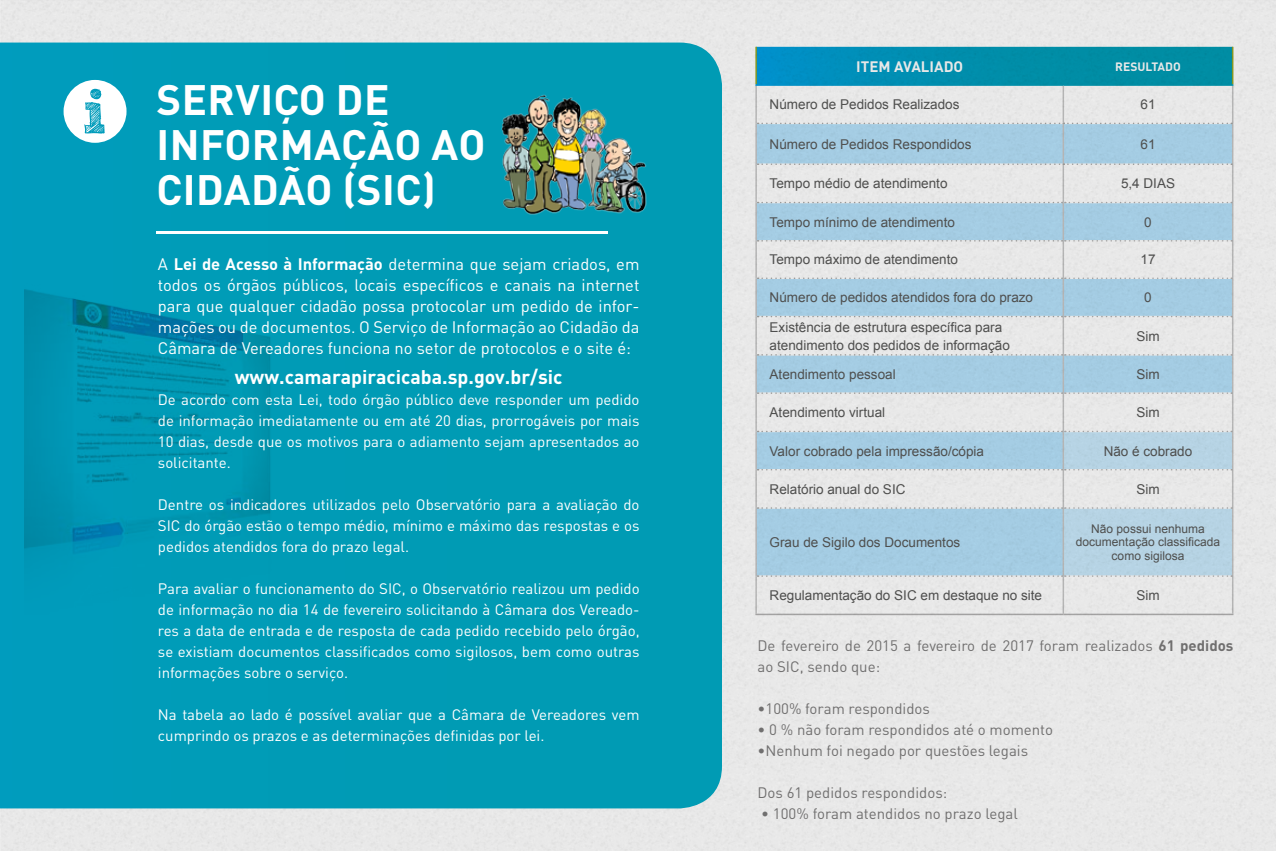
<style>
.page{position:relative;width:1276px;height:851px;background:#fff}
.page>*{position:absolute;margin:0;border:0;box-sizing:border-box;transform-origin:0 0}
.t1{font:700 42px/45px "DIN Pro";letter-spacing:.01em;color:#fff}
.t2{font:700 19.5px "DIN Pro";color:#fff}
.t3{font:16.5px/21px "DIN Pro";color:#fff;text-align:justify}
.t4{font:15px/21px "DIN Pro";color:#fff;text-align:justify}
.t5{font:15px/21px "DIN Pro";color:#706f6f}
.t6{font:700 15px "DIN Pro";color:#fff}
.t7{font:13.5px/18px "Arial";color:#575756}
.t8{font:12px/13.5px "Arial";color:#575756;text-align:center}
.t9{font:700 12px "DIN Pro";color:#fff}
.s1{font-weight:700}
</style>
<div class="page">
<div style="left:0;top:43px;width:722px;height:765px;background:#009bb5"></div>
<img style="left:25px;top:274px;width:269px;height:387px">
<svg style="left:64px;top:80px;width:62px;height:63px"></svg>
<hr style="left:156px;top:231px;width:452px;height:2px;background:#fff">
<img style="left:489px;top:82px;width:179px;height:139px">
<svg style="left:757px;top:47px;width:475px;height:37px;background:#008dae"></svg>
<div style="left:757px;top:86px;width:475px;height:37px;background:#e8e8e8"></div>
<div style="left:757px;top:124px;width:475px;height:39px;background:#a4cce3"></div>
<svg style="left:757px;top:165px;width:475px;height:265px;background:#cadbe5"></svg>
<hr style="left:755px;top:86px;width:2px;height:37px;background:#c6c6c6">
<hr style="left:1232px;top:86px;width:1px;height:37px;background:#c6c6c6">
<hr style="left:755px;top:123px;width:2px;height:41px;background:#c6c6c6">
<hr style="left:1232px;top:123px;width:1px;height:41px;background:#c6c6c6">
<hr style="left:755px;top:164px;width:2px;height:38px;background:#c6c6c6">
<hr style="left:1232px;top:164px;width:1px;height:38px;background:#c6c6c6">
<hr style="left:755px;top:202px;width:2px;height:39px;background:#c6c6c6">
<hr style="left:1232px;top:202px;width:1px;height:39px;background:#c6c6c6">
<hr style="left:755px;top:241px;width:2px;height:37px;background:#c6c6c6">
<hr style="left:1232px;top:241px;width:1px;height:37px;background:#c6c6c6">
<hr style="left:755px;top:278px;width:2px;height:38px;background:#c6c6c6">
<hr style="left:1232px;top:278px;width:1px;height:38px;background:#c6c6c6">
<hr style="left:755px;top:316px;width:2px;height:39px;background:#c6c6c6">
<hr style="left:1232px;top:316px;width:1px;height:39px;background:#c6c6c6">
<hr style="left:755px;top:355px;width:2px;height:38px;background:#c6c6c6">
<hr style="left:1232px;top:355px;width:1px;height:38px;background:#c6c6c6">
<hr style="left:755px;top:393px;width:2px;height:38px;background:#c6c6c6">
<hr style="left:1232px;top:393px;width:1px;height:38px;background:#c6c6c6">
<hr style="left:755px;top:431px;width:2px;height:38px;background:#c6c6c6">
<hr style="left:1232px;top:431px;width:1px;height:38px;background:#c6c6c6">
<hr style="left:755px;top:469px;width:2px;height:39px;background:#c6c6c6">
<hr style="left:1232px;top:469px;width:1px;height:39px;background:#c6c6c6">
<hr style="left:755px;top:508px;width:2px;height:68px;background:#c6c6c6">
<hr style="left:1232px;top:508px;width:1px;height:68px;background:#c6c6c6">
<hr style="left:755px;top:576px;width:2px;height:37px;background:#c6c6c6">
<hr style="left:1232px;top:576px;width:1px;height:37px;background:#c6c6c6">
<hr style="left:1062px;top:86px;width:2px;height:37px;background:#c6c6c6">
<hr style="left:1062px;top:124px;width:2px;height:39px;background:#c6c6c6">
<hr style="left:1062px;top:165px;width:2px;height:37px;background:#c6c6c6">
<hr style="left:1062px;top:202px;width:2px;height:39px;background:#c6c6c6">
<hr style="left:1062px;top:241px;width:2px;height:37px;background:#c6c6c6">
<hr style="left:1062px;top:278px;width:2px;height:38px;background:#c6c6c6">
<hr style="left:1062px;top:316px;width:2px;height:39px;background:#c6c6c6">
<hr style="left:1062px;top:355px;width:2px;height:38px;background:#c6c6c6">
<hr style="left:1062px;top:393px;width:2px;height:38px;background:#c6c6c6">
<svg style="left:757px;top:123px;width:475px;height:1px"></svg>
<svg style="left:757px;top:163px;width:475px;height:2px"></svg>
<svg style="left:757px;top:202px;width:475px;height:1px"></svg>
<svg style="left:757px;top:240px;width:475px;height:1px"></svg>
<svg style="left:757px;top:277px;width:475px;height:2px"></svg>
<svg style="left:757px;top:316px;width:475px;height:1px"></svg>
<svg style="left:757px;top:354px;width:475px;height:1px"></svg>
<svg style="left:757px;top:392px;width:475px;height:2px"></svg>
<svg style="left:756px;top:430px;width:476px;height:183px;background:#c4d8e3"></svg>
<hr style="left:755px;top:613px;width:308px;height:2px;background:#b3b2b2">
<hr style="left:1063px;top:613px;width:170px;height:2px;background:#b3b2b2">
<hr style="left:755px;top:47px;width:2px;height:37px;background:#94a726">
<hr style="left:1232px;top:47px;width:1px;height:37px;background:#94a726">
<h1 class="t1" style="left:156px;top:76px;width:330px">SERVIÇO DE<br>INFORMAÇÃO AO<br>CIDADÃO (SIC)</h1>
<p class="t3" style="left:158px;top:253px;width:483px">A <span class="s1">Lei de Acesso à Informação</span> determina que sejam criados, em todos os órgãos públicos, locais específicos e canais na internet para que qualquer cidadão possa protocolar um pedido de infor&shy;mações ou de documentos. O Serviço de Informação ao Cidadão da Câmara de Vereadores funciona no setor de protocolos e o site é:</p>
<h2 class="t2" style="left:235px;top:363px;width:329px">www.camarapiracicaba.sp.gov.br/sic</h2>
<p class="t4" style="left:158px;top:388px;width:483px">De acordo com esta Lei, todo órgão público deve responder um pedido de informação imediatamente ou em até 20 dias, prorrogáveis por mais 10 dias, desde que os motivos para o adiamento sejam apresentados ao solicitante.</p>
<p class="t4" style="left:158px;top:493px;width:483px">Dentre os indicadores utilizados pelo Observatório para a avaliação do SIC do órgão estão o tempo médio, mínimo e máximo das respostas e os pedidos atendidos fora do prazo legal.</p>
<p class="t4" style="left:158px;top:577px;width:483px">Para avaliar o funcionamento do SIC, o Observatório realizou um pedido de informação no dia 14 de fevereiro solicitando à Câmara dos Vereado&shy;res a data de entrada e de resposta de cada pedido recebido pelo órgão, se existiam documentos classificados como sigilosos, bem como outras informações sobre o serviço.</p>
<p class="t4" style="left:158px;top:703px;width:483px">Na tabela ao lado é possível avaliar que a Câmara de Vereadores vem cumprindo os prazos e as determinações definidas por lei.</p>
<p class="t6" style="left:856px;top:56px;width:108px">ITEM AVALIADO</p>
<p class="t9" style="left:1115px;top:58px;width:67px">RESULTADO</p>
<p class="t7" style="left:769px;top:95px;width:191px">Número de Pedidos Realizados</p>
<p class="t7" style="left:1140px;top:95px;width:17px">61</p>
<p class="t7" style="left:769px;top:135px;width:203px">Número de Pedidos Respondidos</p>
<p class="t7" style="left:1140px;top:135px;width:17px">61</p>
<p class="t7" style="left:769px;top:175px;width:179px">Tempo médio de atendimento</p>
<p class="t7" style="left:1121px;top:175px;width:56px">5,4 DIAS</p>
<p class="t7" style="left:769px;top:213px;width:187px">Tempo mínimo de atendimento</p>
<p class="t7" style="left:1144px;top:213px;width:9px">0</p>
<p class="t7" style="left:769px;top:251px;width:190px">Tempo máximo de atendimento</p>
<p class="t7" style="left:1140px;top:251px;width:17px">17</p>
<p class="t7" style="left:769px;top:289px;width:265px">Número de pedidos atendidos fora do prazo</p>
<p class="t7" style="left:1144px;top:289px;width:9px">0</p>
<p class="t7" style="left:769px;top:318px;width:242px">Existência de estrutura específica para atendimento dos pedidos de informação</p>
<p class="t7" style="left:1136px;top:327px;width:25px">Sim</p>
<p class="t7" style="left:769px;top:365px;width:128px">Atendimento pessoal</p>
<p class="t7" style="left:1136px;top:365px;width:25px">Sim</p>
<p class="t7" style="left:769px;top:403px;width:117px">Atendimento virtual</p>
<p class="t7" style="left:1136px;top:403px;width:25px">Sim</p>
<p class="t7" style="left:769px;top:442px;width:216px">Valor cobrado pela impressão/cópia</p>
<p class="t7" style="left:1103px;top:442px;width:90px">Não é cobrado</p>
<p class="t7" style="left:769px;top:480px;width:137px">Relatório anual do SIC</p>
<p class="t7" style="left:1136px;top:480px;width:25px">Sim</p>
<p class="t7" style="left:769px;top:533px;width:192px">Grau de Sigilo dos Documentos</p>
<p class="t8" style="left:1076px;top:522px;width:146px">Não possui nenhuma documentação classificada como sigilosa</p>
<p class="t7" style="left:769px;top:586px;width:274px">Regulamentação do SIC em destaque no site</p>
<p class="t7" style="left:1136px;top:586px;width:25px">Sim</p>
<p class="t5" style="left:757px;top:634px;width:477px">De fevereiro de 2015 a fevereiro de 2017 foram realizados <span class="s1">61 pedidos </span>ao SIC, sendo que:</p>
<p class="t5" style="left:757px;top:697px;width:174px">•100% foram respondidos</p>
<p class="t5" style="left:757px;top:718px;width:297px">• 0 % não foram respondidos até o momento</p>
<p class="t5" style="left:757px;top:739px;width:272px">•Nenhum foi negado por questões legais</p>
<p class="t5" style="left:757px;top:781px;width:191px">Dos 61 pedidos respondidos:</p>
<p class="t5" style="left:761px;top:802px;width:258px">• 100% foram atendidos no prazo legal</p>
</div>
